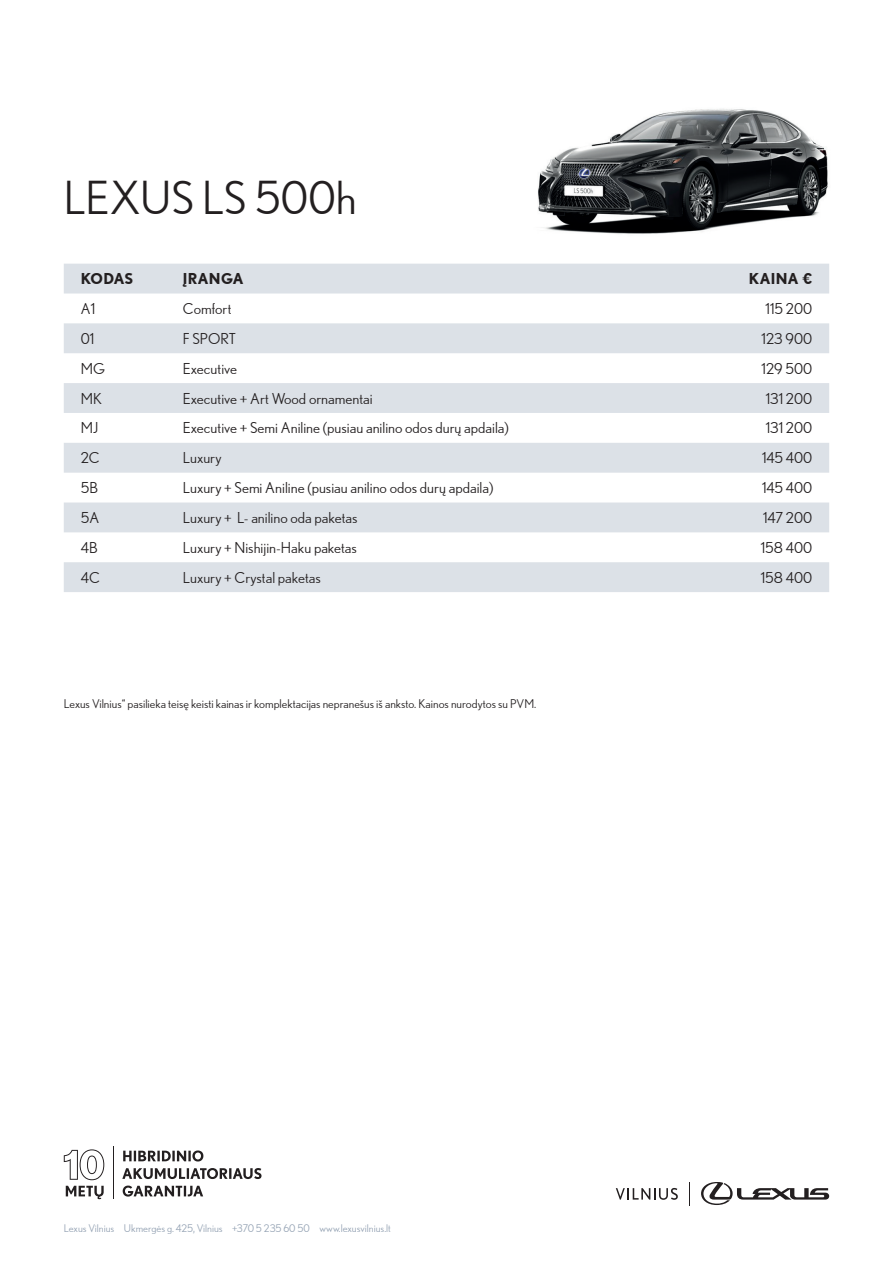
<style>
.page{position:relative;width:893px;height:1263px;background:#fff}
.page>*{position:absolute;margin:0;border:0;box-sizing:border-box;transform-origin:0 0}
.t1{font:45.3px "Lexus";color:#231f20}
.Titulinio-eilutė-Left{font:15px "Lexus";color:#231f20}
.Titulinio-eilutė-Right{font:15px "Lexus";color:#231f20}
.Titulinio-Header-Left{font:700 15px "Lexus";letter-spacing:.02em;color:#231f20}
.Titulinio-Header-Right{font:700 15px "Lexus";letter-spacing:.02em;color:#231f20}
.t2{font:12px "Lexus";color:#231f20}
.t3{font:10.5px "Lexus";color:#95a3b4}
</style>
<div class="page">
<svg style="left:64px;top:1149px;width:197px;height:50px"></svg>
<hr style="left:113px;top:1146px;width:1px;height:53px;background:#231f20">
<svg style="left:689px;top:1182px;width:1px;height:23px"></svg>
<svg style="left:701px;top:1182px;width:129px;height:23px"></svg>
<svg style="left:616px;top:1188px;width:62px;height:12px"></svg>
<div style="left:64px;top:264px;width:765px;height:29px;background:#dce1e7"></div>
<svg style="left:64px;top:323px;width:765px;height:269px;fill:#dce1e7"></svg>
<img style="left:538px;top:108px;width:290px;height:126px">
<p class="t1" style="left:64px;top:170px;width:294px">LEXUS LS 500h</p>
<p class="Titulinio-Header-Left" style="left:81px;top:269px;width:54px">KODAS</p>
<p class="Titulinio-Header-Left" style="left:183px;top:269px;width:62px">ĮRANGA</p>
<p class="Titulinio-Header-Right" style="left:749px;top:269px;width:65px">KAINA €</p>
<p class="Titulinio-eilutė-Left" style="left:81px;top:300px;width:16px">A1</p>
<p class="Titulinio-eilutė-Left" style="left:183px;top:300px;width:50px">Comfort</p>
<p class="Titulinio-eilutė-Right" style="left:766px;top:300px;width:48px">115 200</p>
<p class="Titulinio-eilutė-Left" style="left:81px;top:329px;width:15px">01</p>
<p class="Titulinio-eilutė-Left" style="left:183px;top:329px;width:55px">F SPORT</p>
<p class="Titulinio-eilutė-Right" style="left:762px;top:329px;width:52px">123 900</p>
<p class="Titulinio-eilutė-Left" style="left:81px;top:359px;width:26px">MG</p>
<p class="Titulinio-eilutė-Left" style="left:183px;top:359px;width:56px">Executive</p>
<p class="Titulinio-eilutė-Right" style="left:762px;top:359px;width:52px">129 500</p>
<p class="Titulinio-eilutė-Left" style="left:81px;top:389px;width:23px">MK</p>
<p class="Titulinio-eilutė-Left" style="left:183px;top:389px;width:191px">Executive + Art Wood ornamentai</p>
<p class="Titulinio-eilutė-Right" style="left:766px;top:389px;width:48px">131 200</p>
<p class="Titulinio-eilutė-Left" style="left:81px;top:419px;width:19px">MJ</p>
<p class="Titulinio-eilutė-Left" style="left:183px;top:419px;width:328px">Executive + Semi Aniline (pusiau anilino odos durų apdaila)</p>
<p class="Titulinio-eilutė-Right" style="left:766px;top:419px;width:48px">131 200</p>
<p class="Titulinio-eilutė-Left" style="left:81px;top:449px;width:21px">2C</p>
<p class="Titulinio-eilutė-Left" style="left:183px;top:449px;width:40px">Luxury</p>
<p class="Titulinio-eilutė-Right" style="left:762px;top:449px;width:52px">145 400</p>
<p class="Titulinio-eilutė-Left" style="left:81px;top:479px;width:19px">5B</p>
<p class="Titulinio-eilutė-Left" style="left:183px;top:479px;width:312px">Luxury + Semi Aniline (pusiau anilino odos durų apdaila)</p>
<p class="Titulinio-eilutė-Right" style="left:762px;top:479px;width:52px">145 400</p>
<p class="Titulinio-eilutė-Left" style="left:81px;top:509px;width:20px">5A</p>
<p class="Titulinio-eilutė-Left" style="left:183px;top:509px;width:176px">Luxury + L- anilino oda paketas</p>
<p class="Titulinio-eilutė-Right" style="left:763px;top:509px;width:51px">147 200</p>
<p class="Titulinio-eilutė-Left" style="left:81px;top:538px;width:18px">4B</p>
<p class="Titulinio-eilutė-Left" style="left:183px;top:538px;width:176px">Luxury + Nishijin-Haku paketas</p>
<p class="Titulinio-eilutė-Right" style="left:761px;top:538px;width:53px">158 400</p>
<p class="Titulinio-eilutė-Left" style="left:81px;top:568px;width:21px">4C</p>
<p class="Titulinio-eilutė-Left" style="left:183px;top:568px;width:140px">Luxury + Crystal paketas</p>
<p class="Titulinio-eilutė-Right" style="left:761px;top:568px;width:53px">158 400</p>
<p class="t2" style="left:64px;top:696px;width:474px">Lexus Vilnius“ pasilieka teisę keisti kainas ir komplektacijas nepranešus iš anksto. Kainos nurodytos su PVM.</p>
<p class="t3" style="left:64px;top:1222px;width:329px">Lexus Vilnius Ukmergės g. 425, Vilnius +370 5 235 60 50 www.lexusvilnius.lt</p>
</div>
